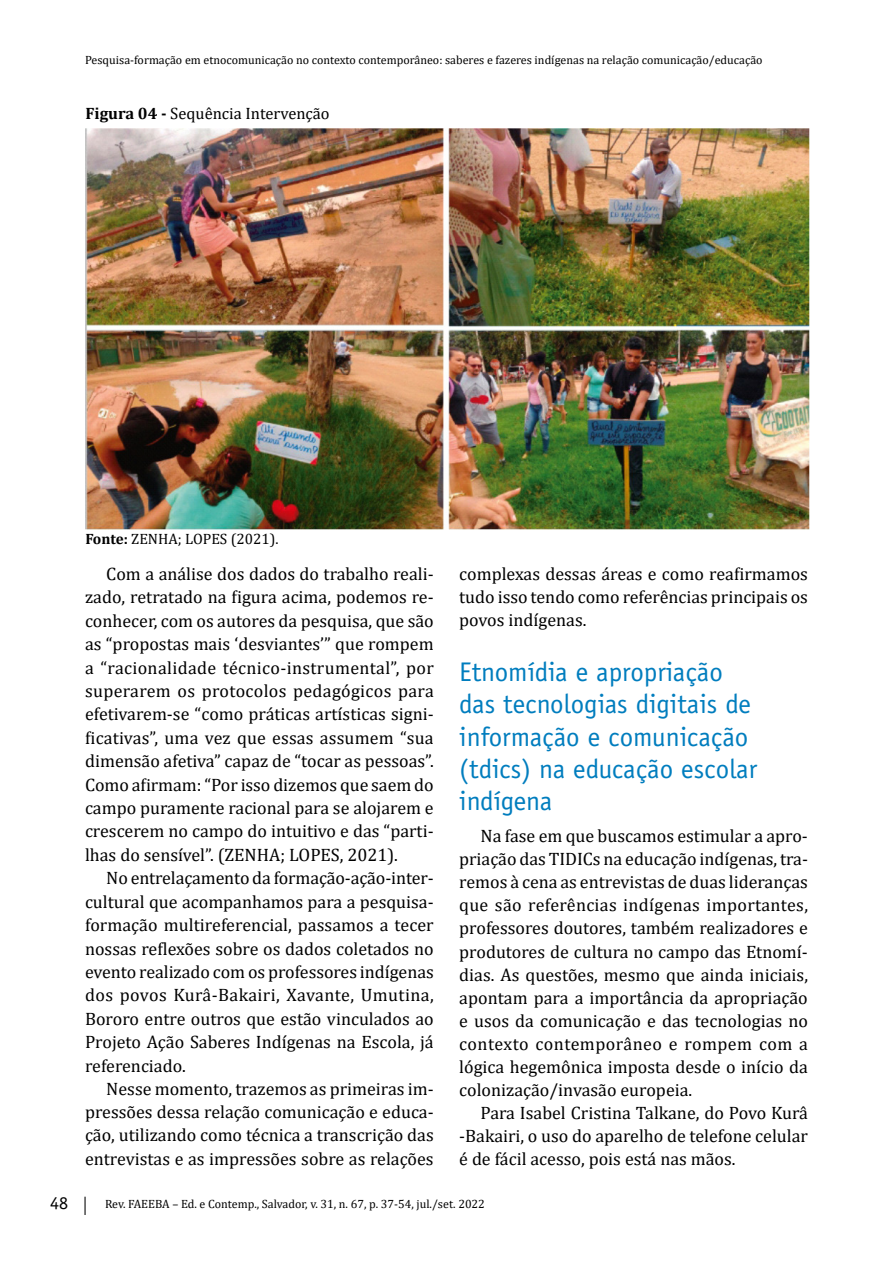
<style>
.page{position:relative;width:893px;height:1276px;background:#fff}
.page>*{position:absolute;margin:0;border:0;box-sizing:border-box;transform-origin:0 0}
.t1{font:27px/32.4px "Officina Sans Std";color:#007dbe}
.t2{font:18px/23.4px "Cambria";color:#000;text-align:justify}
.t3{font:18px "Officina Sans";color:#000}
.t4{font:16.5px "Cambria";color:#000}
.t5{font:15px "Cambria";color:#000}
.t6{font:12px "Cambria";color:#000}
.s1{font-weight:700}
</style>
<div class="page">
<svg style="left:85px;top:1196px;width:1px;height:19px"></svg>
<img style="left:85px;top:128px;width:724px;height:401px">
<p class="t6" style="left:85px;top:53px;width:679px">Pesquisa-formação em etnocomunicação no contexto contemporâneo: saberes e fazeres indígenas na relação comunicação/educação</p>
<p class="t4" style="left:85px;top:104px;width:246px"><span class="s1">Figura 04 -</span> Sequência Intervenção</p>
<p class="t5" style="left:85px;top:530px;width:195px"><span class="s1">Fonte:</span> ZENHA; LOPES (2021).</p>
<p class="t2" style="left:85px;top:562px;width:350px;text-indent:21px">Com a análise dos dados do trabalho reali&shy;zado, retratado na figura acima, podemos re&shy;conhecer, com os autores da pesquisa, que são as “propostas mais ‘desviantes’” que rompem a “racionalidade técnico-instrumental”, por superarem os protocolos pedagógicos para efetivarem-se “como práticas artísticas signi&shy;ficativas”, uma vez que essas assumem “sua dimensão afetiva” capaz de “tocar as pessoas”.<br>Como afirmam: “Por isso dizemos que saem do campo puramente racional para se alojarem e crescerem no campo do intuitivo e das “parti&shy;lhas do sensível”. (ZENHA; LOPES, 2021).</p>
<p class="t2" style="left:85px;top:866px;width:350px;text-indent:21px">No entrelaçamento da formação-ação-inter&shy;cultural que acompanhamos para a pesquisa&shy;formação multireferencial, passamos a tecer nossas reflexões sobre os dados coletados no evento realizado com os professores indígenas dos povos Kurâ-Bakairi, Xavante, Umutina, Bororo entre outros que estão vinculados ao Projeto Ação Saberes Indígenas na Escola, já referenciado.</p>
<p class="t2" style="left:85px;top:1077px;width:350px;text-indent:21px">Nesse momento, trazemos as primeiras im&shy;pressões dessa relação comunicação e educa&shy;ção, utilizando como técnica a transcrição das entrevistas e as impressões sobre as relações</p>
<p class="t2" style="left:459px;top:562px;width:350px">complexas dessas áreas e como reafirmamos tudo isso tendo como referências principais os povos indígenas.</p>
<h1 class="t1" style="left:459px;top:655px;width:300px">Etnomídia e apropriação das tecnologias digitais de informação e comunicação (tdics) na educação escolar indígena</h1>
<p class="t2" style="left:459px;top:824px;width:350px;text-indent:21px">Na fase em que buscamos estimular a apro&shy;priação das TIDICs na educação indígenas, tra&shy;remos à cena as entrevistas de duas lideranças que são referências indígenas importantes, professores doutores, também realizadores e produtores de cultura no campo das Etnomí&shy;dias. As questões, mesmo que ainda iniciais, apontam para a importância da apropriação e usos da comunicação e das tecnologias no contexto contemporâneo e rompem com a lógica hegemônica imposta desde o início da colonização/invasão europeia.</p>
<p class="t2" style="left:459px;top:1101px;width:350px;text-indent:21px">Para Isabel Cristina Talkane, do Povo Kurâ -Bakairi, o uso do aparelho de telefone celular é de fácil acesso, pois está nas mãos.</p>
<p class="t3" style="left:50px;top:1192px;width:19px">48</p>
<p class="t6" style="left:105px;top:1197px;width:381px">Rev. FAEEBA – Ed. e Contemp., Salvador, v. 31, n. 67, p. 37-54, jul./set. 2022</p>
</div>
